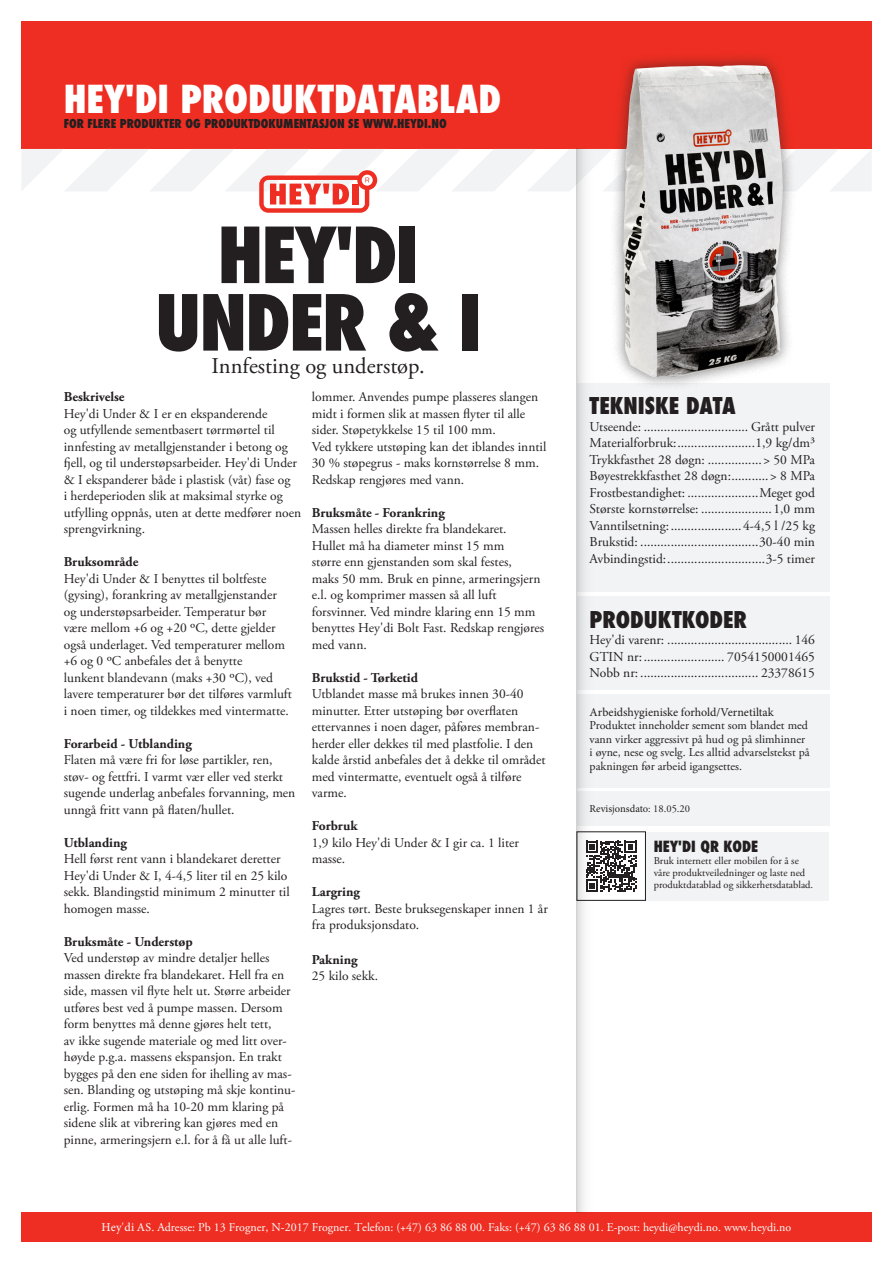
<style>
.page{position:relative;width:893px;height:1263px;background:#fff}
.page>*{position:absolute;margin:0;border:0;box-sizing:border-box;transform-origin:0 0}
.t1{font:800 condensed 75px/67.5px "Futura";letter-spacing:-.025em;color:#231f20;text-align:center}
.t2{font:800 condensed 37.5px "Futura";color:#fff}
.t3{font:800 condensed 22.5px "Futura";color:#231f20}
.t4{font:22.5px "Adobe Garamond Pro";color:#231f20}
.t5{font:800 condensed 15px "Futura";color:#231f20}
.t6{font:13.5px/16.5px "Adobe Garamond Pro";color:#231f20}
.t7{font:700 13.5px "Adobe Garamond Pro";color:#231f20}
.t8{font:12px/13.5px "Adobe Garamond Pro";color:#231f20}
.t9{font:12px "Adobe Garamond Pro";color:#fff}
.t10{font:800 condensed 12px "Futura";color:#231f20}
.t11{font:12px "Minion Pro";color:#231f20}
.t12{font:10.5px/12px "Adobe Garamond Pro";color:#231f20}
.t13{font:10.5px "Minion Pro";color:#231f20}
.s1{font-family:"Adobe Garamond Pro"}
.s2{font-family:"Minion Pro"}
</style>
<div class="page">
<div style="left:21px;top:21px;width:851px;height:128px;background:#ee2e22"></div>
<div style="left:21px;top:1212px;width:851px;height:30px;background:#ee2e22"></div>
<div style="left:645px;top:832px;width:184px;height:69px;background:#f2f3f4"></div>
<svg style="left:598px;top:841px;width:39px;height:51px"></svg>
<svg style="left:22px;top:149px;width:849px;height:64px"></svg>
<div style="left:577px;top:383px;width:252px;height:208px;background:#f2f3f4"></div>
<div style="left:577px;top:596px;width:252px;height:94px;background:#f2f3f4"></div>
<div style="left:577px;top:694px;width:252px;height:94px;background:#f2f3f4"></div>
<div style="left:577px;top:792px;width:252px;height:34px;background:#f2f3f4"></div>
<div style="left:609px;top:51px;width:188px;height:340px;background:#231f20;opacity:.5"></div>
<img style="left:623px;top:65px;width:160px;height:312px">
<svg style="left:577px;top:149px;width:21px;height:1063px"></svg>
<h2 class="t2" style="left:64px;top:73px;width:439px">HEY'DI PRODUKTDATABLAD</h2>
<p class="t10" style="left:64px;top:115px;width:385px">FOR FLERE PRODUKTER OG PRODUKTDOKUMENTASJON SE WWW.HEYDI.NO</p>
<p class="t1" style="left:155px;top:222px;width:328px">HEY'DI<br>UNDER &amp; I</p>
<p class="t4" style="left:212px;top:352px;width:215px">Innfesting og understøp.</p>
<p class="t7" style="left:64px;top:389px;width:62px">Beskrivelse</p>
<p class="t6" style="left:64px;top:406px;width:205px">Hey'di Under &amp; I er en ekspanderende</p>
<p class="t6" style="left:64px;top:422px;width:239px">og utfyllende sementbasert tørrmørtel til innfesting av metallgjenstander i betong og fjell, og til understøpsarbeider. Hey'di Under &amp; I ekspanderer både i plastisk (våt) fase og<br>i herdeperioden slik at maksimal styrke og utfylling oppnås, uten at dette medfører noen sprengvirkning.</p>
<p class="t7" style="left:64px;top:554px;width:76px">Bruksområde</p>
<p class="t6" style="left:64px;top:571px;width:204px">Hey'di Under &amp; I benyttes til boltfeste</p>
<p class="t6" style="left:64px;top:587px;width:215px">(gysing), forankring av metallgjenstander</p>
<p class="t6" style="left:64px;top:604px;width:204px">og understøpsarbeider. Temperatur bør</p>
<p class="t6" style="left:64px;top:620px;width:213px">være mellom +6 og +20 oC, dette gjelder</p>
<p class="t6" style="left:64px;top:637px;width:223px">også underlaget. Ved temperaturer mellom</p>
<p class="t6" style="left:64px;top:653px;width:180px">+6 og 0 oC anbefales det å benytte</p>
<p class="t6" style="left:64px;top:670px;width:230px">lunkent blandevann (maks +30 oC), ved lavere temperaturer bør det tilføres varmluft</p>
<p class="t6" style="left:64px;top:703px;width:227px">i noen timer, og tildekkes med vintermatte.</p>
<p class="t7" style="left:64px;top:735px;width:130px">Forarbeid - Utblanding</p>
<p class="t6" style="left:64px;top:752px;width:210px">Flaten må være fri for løse partikler, ren,</p>
<p class="t6" style="left:64px;top:769px;width:233px">støv- og fettfri. I varmt vær eller ved sterkt sugende underlag anbefales forvanning, men unngå fritt vann på flaten/hullet.</p>
<p class="t7" style="left:64px;top:834px;width:65px">Utblanding</p>
<p class="t6" style="left:64px;top:851px;width:227px">Hell først rent vann i blandekaret deretter Hey'di Under &amp; I, 4-4,5 liter til en 25 kilo sekk. Blandingstid minimum 2 minutter til homogen masse.</p>
<p class="t7" style="left:64px;top:933px;width:131px">Bruksmåte - Understøp</p>
<p class="t6" style="left:64px;top:950px;width:207px">Ved understøp av mindre detaljer helles</p>
<p class="t6" style="left:64px;top:967px;width:228px">massen direkte fra blandekaret. Hell fra en side, massen vil flyte helt ut. Større arbeider utføres best ved å pumpe massen. Dersom form benyttes må denne gjøres helt tett,</p>
<p class="t6" style="left:64px;top:1033px;width:225px">av ikke sugende materiale og med litt over&shy;høyde p.g.a. massens ekspansjon. En trakt</p>
<p class="t6" style="left:64px;top:1066px;width:233px">bygges på den ene siden for ihelling av mas&shy;sen. Blanding og utstøping må skje kontinu&shy;erlig. Formen må ha 10-20 mm klaring på sidene slik at vibrering kan gjøres med en pinne, armeringsjern e.l. for å få ut alle luft-</p>
<p class="t6" style="left:312px;top:389px;width:228px">lommer. Anvendes pumpe plasseres slangen midt i formen slik at massen flyter til alle sider. Støpetykkelse 15 til 100 mm.</p>
<p class="t6" style="left:312px;top:439px;width:236px">Ved tykkere utstøping kan det iblandes inntil<br>30 % støpegrus - maks kornstørrelse 8 mm.</p>
<p class="t6" style="left:312px;top:472px;width:154px">Redskap rengjøres med vann.</p>
<p class="t7" style="left:312px;top:504px;width:135px">Bruksmåte - Forankring</p>
<p class="t6" style="left:312px;top:521px;width:196px">Massen helles direkte fra blandekaret.</p>
<p class="t6" style="left:312px;top:538px;width:194px">Hullet må ha diameter minst 15 mm</p>
<p class="t6" style="left:312px;top:554px;width:201px">større enn gjenstanden som skal festes,</p>
<p class="t6" style="left:312px;top:571px;width:230px">maks 50 mm. Bruk en pinne, armeringsjern e.l. og komprimer massen så all luft</p>
<p class="t6" style="left:312px;top:604px;width:234px">forsvinner. Ved mindre klaring enn 15 mm benyttes Hey'di Bolt Fast. Redskap rengjøres med vann.</p>
<p class="t7" style="left:312px;top:669px;width:108px">Brukstid - Tørketid</p>
<p class="t6" style="left:312px;top:686px;width:235px">Utblandet masse må brukes innen 30-40 minutter. Etter utstøping bør overflaten ettervannes i noen dager, påføres membran&shy;herder eller dekkes til med plastfolie. I den kalde årstid anbefales det å dekke til området med vintermatte, eventuelt også å tilføre varme.</p>
<p class="t7" style="left:312px;top:818px;width:47px">Forbruk</p>
<p class="t6" style="left:312px;top:835px;width:209px">1,9 kilo Hey'di Under &amp; I gir ca. 1 liter masse.</p>
<p class="t7" style="left:312px;top:884px;width:50px">Largring</p>
<p class="t6" style="left:312px;top:901px;width:238px">Lagres tørt. Beste bruksegenskaper innen 1 år fra produksjonsdato.</p>
<p class="t7" style="left:312px;top:951px;width:47px">Pakning</p>
<p class="t6" style="left:312px;top:968px;width:68px">25 kilo sekk.</p>
<p class="t3" style="left:590px;top:390px;width:148px">TEKNISKE DATA</p>
<p class="t6" style="left:590px;top:419px;width:227px">Utseende: ............................... Grått pulver</p>
<p class="t6" style="left:590px;top:435px;width:227px">Materialforbruk:.......................1,9 kg/dm³</p>
<p class="t6" style="left:590px;top:452px;width:227px">Trykkfasthet 28 døgn: ................&gt; 50 MPa</p>
<p class="t6" style="left:590px;top:468px;width:227px">Bøyestrekkfasthet 28 døgn:...........&gt; 8 MPa</p>
<p class="t6" style="left:590px;top:485px;width:227px">Frostbestandighet: .....................Meget god</p>
<p class="t6" style="left:590px;top:501px;width:227px">Største kornstørrelse: .....................1,0 mm</p>
<p class="t6" style="left:590px;top:518px;width:227px">Vanntilsetning:.....................4-4,5 l /25 kg</p>
<p class="t6" style="left:590px;top:534px;width:227px">Brukstid: ...................................30-40 min</p>
<p class="t6" style="left:590px;top:551px;width:227px">Avbindingstid:.............................3-5 timer</p>
<p class="t3" style="left:590px;top:604px;width:159px">PRODUKTKODER</p>
<p class="t6" style="left:590px;top:632px;width:227px">Hey'di varenr: ..................................... 146</p>
<p class="t6" style="left:590px;top:648px;width:227px">GTIN nr:........................ 7054150001465</p>
<p class="t6" style="left:590px;top:665px;width:227px">Nobb nr: ................................... 23378615</p>
<p class="t11" style="left:590px;top:704px;width:186px">Arbeidshygieniske forhold/Vernetiltak</p>
<p class="t8" style="left:590px;top:719px;width:221px">Produktet inneholder sement som blandet med vann virker aggressivt på hud og på slimhinner i øyne, nese og svelg. Les alltid advarselstekst på pakningen før arbeid igangsettes.</p>
<p class="t13" style="left:590px;top:802px;width:102px">Revisjonsdato: <span class="s1">18.05.20</span></p>
<p class="t5" style="left:654px;top:837px;width:106px">HEY'DI QR KODE</p>
<p class="t12" style="left:654px;top:855px;width:161px">Bruk internett eller mobilen for å se våre produktveiledninger og laste ned produktdatablad og sikkerhetsdatablad.</p>
<p class="t9" style="left:102px;top:1220px;width:691px"><span class="s2">Hey'di AS</span>. Adresse: Pb 13 Frogner, N-2017 Frogner. Telefon: (+47) 63 86 88 00. Faks: (+47) 63 86 88 01. E-post: heydi@heydi.no. www.heydi.no</p>
</div>
